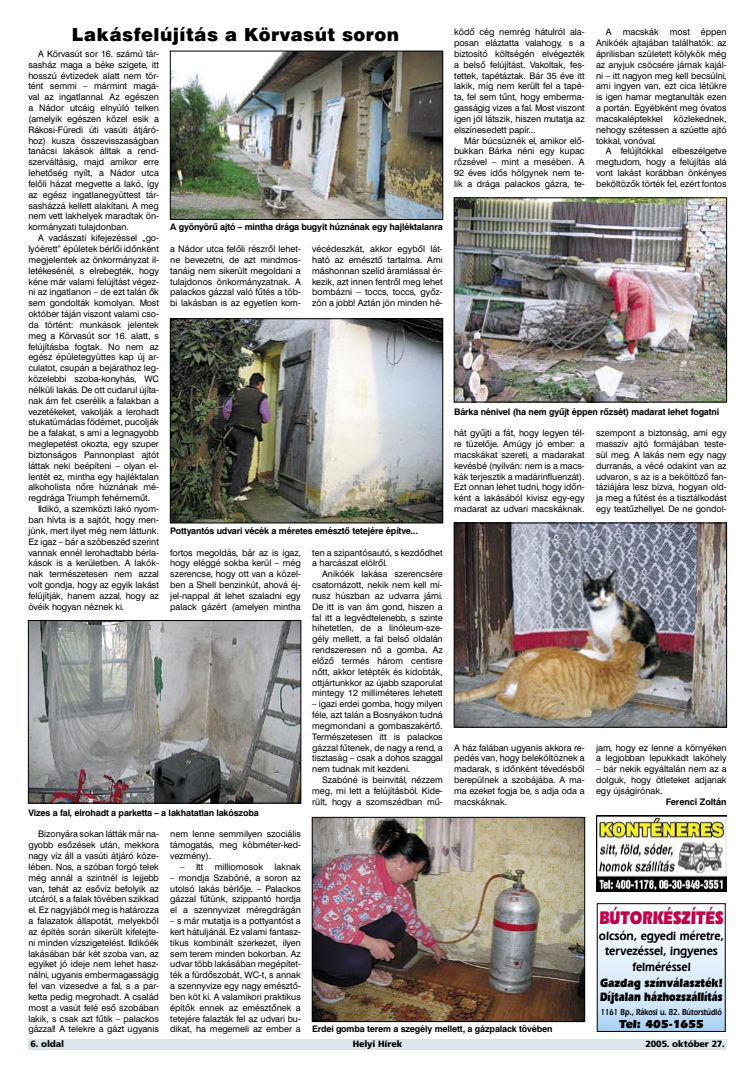
<style>
.page{position:relative;width:755px;height:1078px;background:#fff}
.page>*{position:absolute;margin:0;border:0;box-sizing:border-box;transform-origin:0 0}
.t1{font:19px "Eras U PFL";color:#c0004a;scale:.76 1}
._18pk{font:18px "Swiss 721 Blk PFL";letter-spacing:.025em;color:#000}
.t2{font:12.7px "Eras U PFL";color:#000;scale:.77 1}
.t3{font:700 12.5px/15.7px "Eras Bk PFL";color:#000;text-align:center;scale:.95 1}
.t4{font:12.4px "Eras U PFL";color:#000;scale:.85 1}
.t5{font:12px "Eras U PFL";color:#000}
.Body_Text{font:9px/10.8px "Swiss 721 PFL";color:#000;text-align:justify}
.liid-1has{font:700 9px "Swiss 721 PFL";letter-spacing:-.015em;color:#000}
.Body_Text-2{font:9px "Frutiger Blk PFL";color:#000}
.t6{font:700 9px "Eras Bk PFL";color:#000;scale:.83 1}
.Body_Text-3{font:700 9px "Swiss 721 PFL";color:#000}
</style>
<div class="page">
<div style="left:28px;top:1038px;width:698px;height:11px;background:#dce5eb"></div>
<img style="left:455px;top:524px;width:269px;height:201px">
<div style="left:453px;top:522px;width:273px;height:205px;border:1px solid #000"></div>
<img style="left:172px;top:53px;width:269px;height:165px">
<div style="left:170px;top:51px;width:273px;height:169px;border:1px solid #000"></div>
<img style="left:30px;top:622px;width:269px;height:179px">
<div style="left:28px;top:620px;width:273px;height:183px;border:1px solid #000"></div>
<img style="left:314px;top:818px;width:268px;height:201px">
<div style="left:312px;top:816px;width:272px;height:205px;border:1px solid #000"></div>
<img style="left:172px;top:320px;width:269px;height:201px">
<div style="left:170px;top:318px;width:273px;height:205px;border:1px solid #000"></div>
<img style="left:455px;top:199px;width:269px;height:201px">
<div style="left:453px;top:197px;width:273px;height:205px;border:1px solid #000"></div>
<svg style="left:598px;top:925px;width:125px;height:104px"></svg>
<div style="left:596px;top:903px;width:129px;height:128px;border:1px solid #000"></div>
<svg style="left:596px;top:904px;width:128px;height:21px"></svg>
<img style="left:596px;top:815px;width:130px;height:76px">
<p class="_18pk" style="left:72px;top:24px;width:328px">Lakásfelújítás a Körvasút soron</p>
<p class="Body_Text" style="left:28px;top:48px;width:132px;text-indent:10px">A Körvasút sor 16. számú tár&shy;sasház maga a béke szigete, itt hosszú évtizedek alatt nem tör&shy;tént semmi – mármint magá&shy;val az ingatlannal. Az egészen a Nádor utcáig elnyúló telken (amelyik egészen közel esik a Rákosi-Füredi úti vasúti átjáró&shy;hoz) kusza összevisszaságban tanácsi lakások álltak a rend&shy;szerváltásig, majd amikor erre lehetőség nyílt, a Nádor utca felőli házat megvette a lakó, így az egész ingatlanegyüttest tár&shy;sasházzá kellett alakítani. A meg nem vett lakhelyek maradtak ön&shy;kormányzati tulajdonban.</p>
<p class="Body_Text" style="left:28px;top:232px;width:132px;text-indent:10px">A vadászati kifejezéssel „go&shy;lyóérett” épületek bérlői időnként megjelentek az önkormányzat il&shy;letékesénél, s elrebegték, hogy kéne már valami felújítást végez&shy;ni az ingatlanon – de ezt talán ők sem gondolták komolyan. Most október táján viszont valami cso&shy;da történt: munkások jelentek meg a Körvasút sor 16. alatt, s felújításba fogtak. No nem az egész épületegyüttes kap új ar&shy;culatot, csupán a bejárathoz leg&shy;közelebbi szoba-konyhás, WC nélküli lakás. De ott cudarul újíta&shy;nak ám fel: cserélik a falakban a vezetékeket, vakolják a lerohadt stukatúrnádas födémet, pucolják be a falakat, s ami a legnagyobb meglepetést okozta, egy szuper biztonságos Pannonplast ajtót láttak neki beépíteni – olyan el&shy;lentét ez, mintha egy hajléktalan alkoholista nőre húznának mé&shy;regdrága Triumph fehérneműt.</p>
<p class="Body_Text" style="left:28px;top:503px;width:132px;text-indent:10px">Ildikó, a szemközti lakó nyom&shy;ban hívta is a sajtót, hogy men&shy;jünk, mert ilyet még nem láttunk.<br>Ez igaz – bár a szóbeszéd szerint vannak ennél lerohadtabb bérla&shy;kások is a kerületben. A lakók&shy;nak természetesen nem azzal volt gondja, hogy az egyik lakást felújítják, hanem azzal, hogy az övéik hogyan néznek ki.</p>
<p class="liid-1has" style="left:170px;top:221px;width:274px">A gyönyörű ajtó – mintha drága bugyit húznának egy hajléktalanra</p>
<p class="Body_Text" style="left:170px;top:243px;width:132px">a Nádor utca felőli részről lehet&shy;ne bevezetni, de azt mindmos&shy;tanáig nem sikerült megoldani a tulajdonos önkormányzatnak. A palackos gázzal való fűtés a töb&shy;bi lakásban is az egyetlen kom-</p>
<p class="Body_Text" style="left:312px;top:243px;width:132px">vécédeszkát, akkor egyből lát&shy;ható az emésztő tartalma. Ami máshonnan szelíd áramlással ér&shy;kezik, azt innen fentről meg lehet bombázni – toccs, toccs, győz&shy;zön a jobb! Aztán jön minden hé-</p>
<p class="liid-1has" style="left:170px;top:525px;width:249px">Pottyantós udvari vécék a méretes emésztő tetejére építve...</p>
<p class="Body_Text" style="left:170px;top:546px;width:132px">fortos megoldás, bár az is igaz, hogy eléggé sokba kerül – még szerencse, hogy ott van a közel&shy;ben a Shell benzinkút, ahová éj&shy;jel-nappal át lehet szaladni egy palack gázért (amelyen mintha</p>
<p class="Body_Text" style="left:312px;top:546px;width:132px">ten a szipantósautó, s kezdődhet a harcászat elölről.</p>
<p class="Body_Text" style="left:312px;top:568px;width:132px;text-indent:10px">Anikóék lakása szerencsére csatornázott, nekik nem kell mí&shy;nusz húszban az udvarra járni.<br>De itt is van ám gond, hiszen a fal itt a legvédtelenebb, s szinte hihetetlen, de a linóleum-sze&shy;gély mellett, a fal belső oldalán rendszeresen nő a gomba. Az előző termés három centisre nőtt, akkor letépték és kidobták, ottjártunkkor az újabb szaporulat mintegy 12 milliméteres lehetett</p>
<p class="Body_Text" style="left:312px;top:698px;width:132px">– igazi erdei gomba, hogy milyen féle, azt talán a Bosnyákon tudná megmondani a gombaszakértő.<br>Természetesen itt is palackos gázzal fűtenek, de nagy a rend, a tisztaság – csak a dohos szaggal nem tudnak mit kezdeni.</p>
<p class="Body_Text" style="left:312px;top:774px;width:132px;text-indent:10px">Szabóné is beinvitál, nézzem meg, mi lett a felújításból. Kide&shy;rült, hogy a szomszédban mű-</p>
<p class="liid-1has" style="left:28px;top:806px;width:232px">Vizes a fal, elrohadt a parketta – a lakhatatlan lakószoba</p>
<p class="Body_Text" style="left:454px;top:27px;width:132px">ködő cég nemrég hátulról ala&shy;posan eláztatta valahogy, s a biztosító költségén elvégezték a belső felújítást. Vakoltak, fes&shy;tettek, tapétáztak. Bár 35 éve itt lakik, míg nem került fel a tapé&shy;ta, fel sem tűnt, hogy emberma&shy;gasságig vizes a fal. Most viszont igen jól látszik, hiszen mutatja az elszínesedett papír...</p>
<p class="Body_Text" style="left:454px;top:135px;width:132px;text-indent:10px">Már búcsúznék el, amikor elő&shy;bukkan Bárka néni egy kupac rőzsével – mint a mesében. A 92 éves idős hölgynek nem te&shy;lik a drága palackos gázra, te-</p>
<p class="Body_Text" style="left:595px;top:27px;width:132px;text-indent:10px">A macskák most éppen Anikóék ajtajában találhatók: az áprilisban született kölykök még az anyjuk csöcsére járnak kajál&shy;ni – itt nagyon meg kell becsülni, ami ingyen van, ezt cica létükre is igen hamar megtanulták ezen a portán. Egyébként meg óvatos macskaléptekkel közlekednek, nehogy szétessen a szúette ajtó tokkal, vonóval.</p>
<p class="Body_Text" style="left:595px;top:146px;width:132px;text-indent:10px">A felújítókkal elbeszélgetve megtudom, hogy a felújítás alá vont lakást korábban önkényes beköltözők törték fel, ezért fontos</p>
<p class="liid-1has" style="left:454px;top:406px;width:266px">Bárka nénivel (ha nem gyűjt éppen rőzsét) madarat lehet fogatni</p>
<p class="Body_Text" style="left:454px;top:427px;width:132px">hát gyűjti a fát, hogy legyen tél&shy;re tüzelője. Amúgy jó ember: a macskákat szereti, a madarakat kevésbé (nyilván: nem is a macs&shy;kák terjesztik a madárinfluenzát).<br>Ezt onnan lehet tudni, hogy időn&shy;ként a lakásából kivisz egy-egy madarat az udvari macskáknak.</p>
<p class="Body_Text" style="left:595px;top:427px;width:132px">szempont a biztonság, ami egy masszív ajtó formájában teste&shy;sül meg. A lakás nem egy nagy durranás, a vécé odakint van az udvaron, s az is a beköltöző fan&shy;táziájára lesz bízva, hogyan old&shy;ja meg a fűtést és a tisztálkodást egy teatűzhellyel. De ne gondol-</p>
<p class="Body_Text" style="left:454px;top:741px;width:132px">A ház falában ugyanis akkora re&shy;pedés van, hogy beleköltöznek a madarak, s időnként tévedésből berepülnek a szobájába. A ma&shy;ma ezeket fogja be, s adja oda a macskáknak.</p>
<p class="Body_Text" style="left:595px;top:741px;width:132px">jam, hogy ez lenne a környéken a legjobban lepukkadt lakóhely</p>
<p class="Body_Text" style="left:595px;top:763px;width:132px">– bár nekik egyáltalán nem az a dolguk, hogy ötleteket adjanak egy újságírónak.</p>
<p class="Body_Text-3" style="left:665px;top:796px;width:62px">Ferenci Zoltán</p>
<p class="Body_Text" style="left:28px;top:828px;width:132px;text-indent:10px">Bizonyára sokan látták már na&shy;gyobb esőzések után, mekkora nagy víz áll a vasúti átjáró köze&shy;lében. Nos, a szóban forgó telek még annál a szintnél is lejjebb van, tehát az esővíz befolyik az utcáról, s a falak tövében szikkad el. Ez nagyjából meg is határozza a falazatok állapotát, melyekből az építés során sikerült kifelejte&shy;ni minden vízszigetelést. Ildikóék lakásában bár két szoba van, az egyiket jó ideje nem lehet hasz&shy;nálni, ugyanis embermagasságig fel van vizesedve a fal, s a par&shy;ketta pedig megrohadt. A család most a vasút felé eső szobában lakik, s csak azt fűtik – palackos gázzal! A telekre a gázt ugyanis</p>
<p class="Body_Text" style="left:170px;top:828px;width:132px">nem lenne semmilyen szociális támogatás, meg köbméter-ked&shy;vezmény).</p>
<p class="Body_Text" style="left:180px;top:861px;width:25px">– Itt</p>
<p class="Body_Text" style="left:215px;top:861px;width:50px">milliomosok</p>
<p class="Body_Text" style="left:274px;top:861px;width:28px">laknak</p>
<p class="Body_Text" style="left:170px;top:871px;width:132px">– mondja Szabóné, a soron az utolsó lakás bérlője. – Palackos gázzal fűtünk, szippantó hordja el a szennyvizet méregdrágán</p>
<p class="Body_Text" style="left:170px;top:915px;width:132px">– s már mutatja is a pottyantóst a kert hátuljánál. Ez valami fantasz&shy;tikus kombinált szerkezet, ilyen sem terem minden bokorban. Az udvar több lakásában megépítet&shy;ték a fürdőszobát, WC-t, s annak a szennyvize egy nagy emésztő&shy;ben köt ki. A valamikori praktikus építők ennek az emésztőnek a tetejére falazták fel az udvari bu&shy;dikat, ha megemeli az ember a</p>
<p class="liid-1has" style="left:312px;top:1023px;width:242px">Erdei gomba terem a szegély mellett, a gázpalack tövében</p>
<p class="t1" style="left:599px;top:906px;width:165px">BÚTORKÉSZÍTÉS</p>
<p class="t3" style="left:598px;top:928px;width:133px">olcsón, egyedi méretre, tervezéssel, ingyenes felméréssel</p>
<p class="t4" style="left:599px;top:975px;width:146px">Gazdag színválaszték!</p>
<p class="t2" style="left:599px;top:989px;width:161px">Díjtalan házhozszállítás</p>
<p class="t6" style="left:600px;top:1007px;width:147px">1161 Bp., Rákosi u. 82. Bútorstúdió</p>
<p class="t5" style="left:618px;top:1017px;width:86px">Tel: 405-1655</p>
<p class="Body_Text-2" style="left:30px;top:1038px;width:35px">6. oldal</p>
<p class="Body_Text-2" style="left:352px;top:1038px;width:51px">Helyi Hírek</p>
<p class="Body_Text-2" style="left:645px;top:1038px;width:80px">2005. október 27.</p>
</div>
